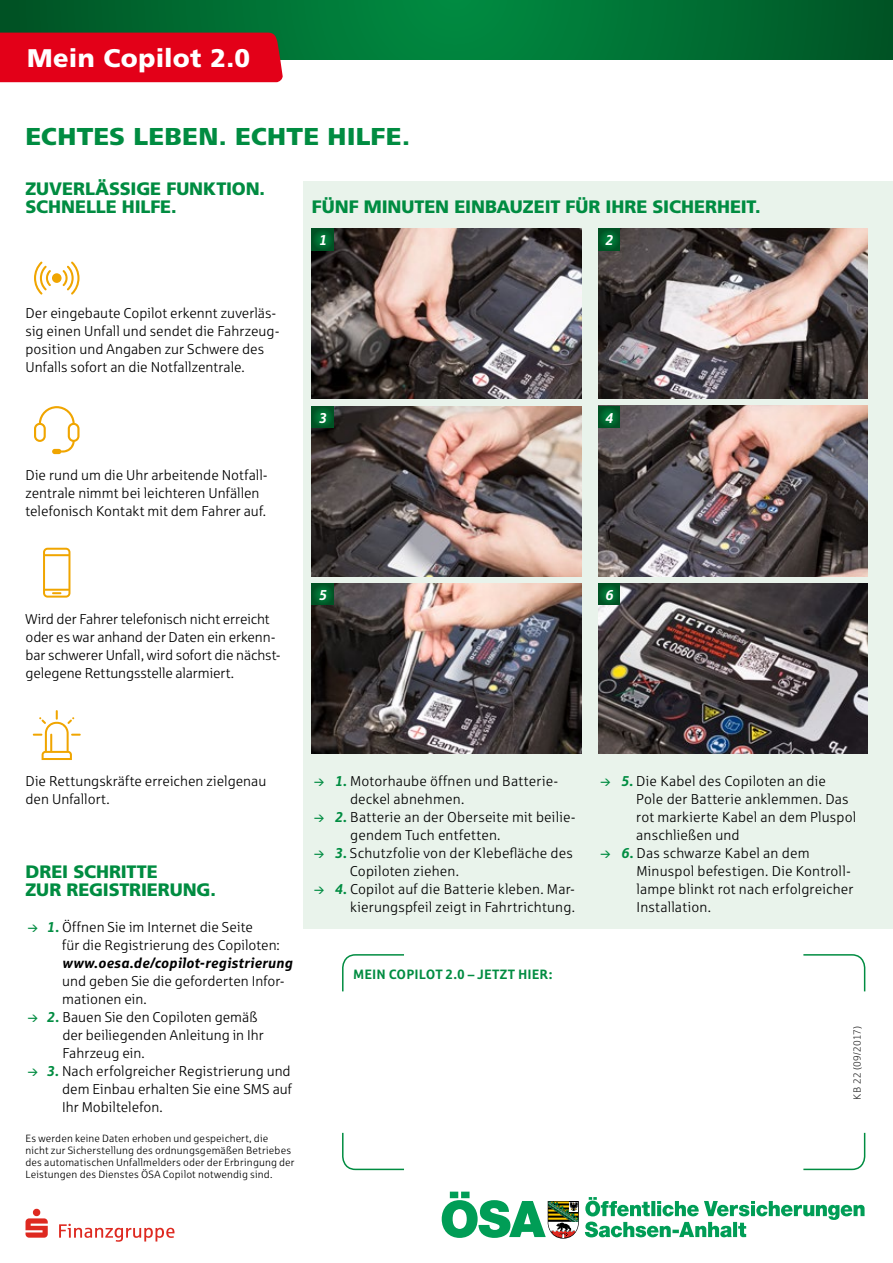
<style>
.page{position:relative;width:893px;height:1263px;background:#fff}
.page>*{position:absolute;margin:0;border:0;box-sizing:border-box;transform-origin:0 0}
.t1{font:800 25.5px "Frutiger Next LT";letter-spacing:.015em;color:#008c41}
.t2{font:900 25.5px "Frutiger";letter-spacing:.01em;color:#fff}
.t3{font:900 18px/18px "Frutiger";letter-spacing:-.005em;color:#008c41}
.t4{font:14.25px/18px "Sparkasse Lt";letter-spacing:.005em;color:#000}
.t5{font:italic 700 14.25px "Sparkasse Rg";letter-spacing:.005em;color:#000}
.t6{font:italic 700 14.25px "Sparkasse Rg";color:#fff}
.t7{font:700 13.5px "Sparkasse Rg";letter-spacing:.005em;color:#008c41}
.t8{font:10.5px/12px "Sparkasse Lt";letter-spacing:.015em;color:#000}
.s1{font-family:"Sparkasse Rg";font-weight:700;font-style:italic;color:#008c41}
</style>
<div class="page">
<svg style="left:0;top:0;width:893px;height:60px;background:#007033"></svg>
<div style="left:303px;top:181px;width:590px;height:748px;background:#e9f3eb"></div>
<svg style="left:342px;top:954px;width:524px;height:217px"></svg>
<svg style="left:442px;top:1191px;width:137px;height:48px"></svg>
<svg style="left:585px;top:1197px;width:279px;height:40px"></svg>
<svg style="left:26px;top:1209px;width:22px;height:29px"></svg>
<svg style="left:59px;top:1224px;width:115px;height:18px"></svg>
<img style="left:598px;top:229px;width:269px;height:170px">
<img style="left:312px;top:406px;width:269px;height:170px">
<img style="left:312px;top:229px;width:269px;height:170px">
<img style="left:598px;top:406px;width:269px;height:170px">
<img style="left:312px;top:583px;width:269px;height:170px">
<img style="left:598px;top:583px;width:269px;height:170px">
<div style="left:0;top:33px;width:283px;height:49px;background:#e30018"></div>
<svg style="left:312px;top:229px;width:21px;height:21px"></svg>
<svg style="left:598px;top:229px;width:21px;height:21px"></svg>
<svg style="left:312px;top:406px;width:21px;height:21px"></svg>
<svg style="left:598px;top:406px;width:21px;height:21px"></svg>
<svg style="left:312px;top:583px;width:21px;height:22px"></svg>
<svg style="left:598px;top:583px;width:21px;height:22px"></svg>
<svg style="left:34px;top:406px;width:46px;height:48px"></svg>
<svg style="left:43px;top:548px;width:27px;height:50px"></svg>
<svg style="left:33px;top:710px;width:48px;height:50px"></svg>
<svg style="left:34px;top:261px;width:17px;height:34px"></svg>
<svg style="left:63px;top:261px;width:17px;height:34px"></svg>
<div style="left:52px;top:273px;width:10px;height:10px;background:#f0a500;border-radius:50%"></div>
<h1 class="t2" style="left:27px;top:42px;width:224px">Mein Copilot 2.0</h1>
<h1 class="t1" style="left:26px;top:122px;width:386px">ECHTES LEBEN. ECHTE HILFE.</h1>
<p class="t3" style="left:26px;top:179px;width:241px">ZUVERLÄSSIGE FUNKTION.<br>SCHNELLE HILFE.</p>
<p class="t4" style="left:26px;top:304px;width:256px">Der eingebaute Copilot erkennt zuverläs&shy;sig einen Unfall und sendet die Fahrzeug&shy;position und Angaben zur Schwere des Unfalls sofort an die Notfallzentrale.</p>
<p class="t4" style="left:26px;top:466px;width:244px">Die rund um die Uhr arbeitende Notfall&shy;zentrale nimmt bei leichteren Unfällen telefonisch Kontakt mit dem Fahrer auf.</p>
<p class="t4" style="left:26px;top:610px;width:257px">Wird der Fahrer telefonisch nicht erreicht oder es war anhand der Daten ein erkenn&shy;bar schwerer Unfall, wird sofort die nächst&shy;gelegene Rettungsstelle alarmiert.</p>
<p class="t3" style="left:312px;top:197px;width:450px">FÜNF MINUTEN EINBAUZEIT FÜR IHRE SICHERHEIT.</p>
<p class="t6" style="left:318px;top:231px;width:10px">1</p>
<p class="t6" style="left:605px;top:231px;width:10px">2</p>
<p class="t6" style="left:318px;top:408px;width:10px">3</p>
<p class="t6" style="left:605px;top:408px;width:10px">4</p>
<p class="t6" style="left:318px;top:586px;width:10px">5</p>
<p class="t6" style="left:605px;top:586px;width:10px">6</p>
<p class="t4" style="left:26px;top:772px;width:242px">Die Rettungskräfte erreichen zielgenau den Unfallort.</p>
<p class="t3" style="left:26px;top:862px;width:192px">DREI SCHRITTE<br>ZUR REGISTRIERUNG.</p>
<p class="t4" style="left:62px;top:917px;width:219px;text-indent:-16px"><span class="s1">1.</span> Öffnen Sie im Internet die Seite<br>für die Registrierung des Copiloten:</p>
<p class="t5" style="left:62px;top:953px;width:232px">www.oesa.de/copilot-registrierung</p>
<p class="t4" style="left:62px;top:971px;width:224px">und geben Sie die geforderten Infor&shy;mationen ein.</p>
<p class="t4" style="left:62px;top:1007px;width:203px;text-indent:-16px"><span class="s1">2.</span> Bauen Sie den Copiloten gemäß der beiliegenden Anleitung in Ihr<br>Fahrzeug ein.</p>
<p class="t4" style="left:62px;top:1061px;width:231px;text-align:justify;text-indent:-16px"><span class="s1">3.</span> Nach erfolgreicher Registrierung und dem Einbau erhalten Sie eine SMS auf Ihr Mobiltelefon.</p>
<p class="t8" style="left:26px;top:1132px;width:271px">Es werden keine Daten erhoben und gespeichert, die<br>nicht zur Sicherstellung des ordnungsgemäßen Betriebes des automatischen Unfallmelders oder der Erbringung der Leistungen des Dienstes ÖSA Copilot notwendig sind.</p>
<p class="t4" style="left:350px;top:772px;width:208px;text-indent:-16px"><span class="s1">1.</span> Motorhaube öffnen und Batterie&shy;deckel abnehmen.</p>
<p class="t4" style="left:350px;top:808px;width:227px;text-indent:-16px"><span class="s1">2.</span> Batterie an der Oberseite mit beilie&shy;gendem Tuch entfetten.</p>
<p class="t4" style="left:350px;top:844px;width:224px;text-indent:-16px"><span class="s1">3.</span> Schutzfolie von der Klebefläche des<br>Copiloten ziehen.</p>
<p class="t4" style="left:334px;top:880px;width:242px;text-align:right"><span class="s1">4.</span> Copilot auf die Batterie kleben. Mar&shy;kierungspfeil zeigt in Fahrtrichtung.</p>
<p class="t7" style="left:353px;top:965px;width:201px">MEIN COPILOT 2.0 – JETZT HIER:</p>
<p class="t4" style="left:636px;top:772px;width:221px;text-indent:-16px"><span class="s1">5.</span> Die Kabel des Copiloten an die<br>Pole der Batterie anklemmen. Das rot markierte Kabel an dem Pluspol anschließen und</p>
<p class="t4" style="left:636px;top:844px;width:218px;text-indent:-16px"><span class="s1">6.</span> Das schwarze Kabel an dem<br>Minuspol befestigen. Die Kontroll&shy;lampe blinkt rot nach erfolgreicher<br>Installation.</p>
<p class="t8" style="left:851px;top:1099px;width:75px;rotate:-90deg">KB 22 (09/2017)</p>
</div>
